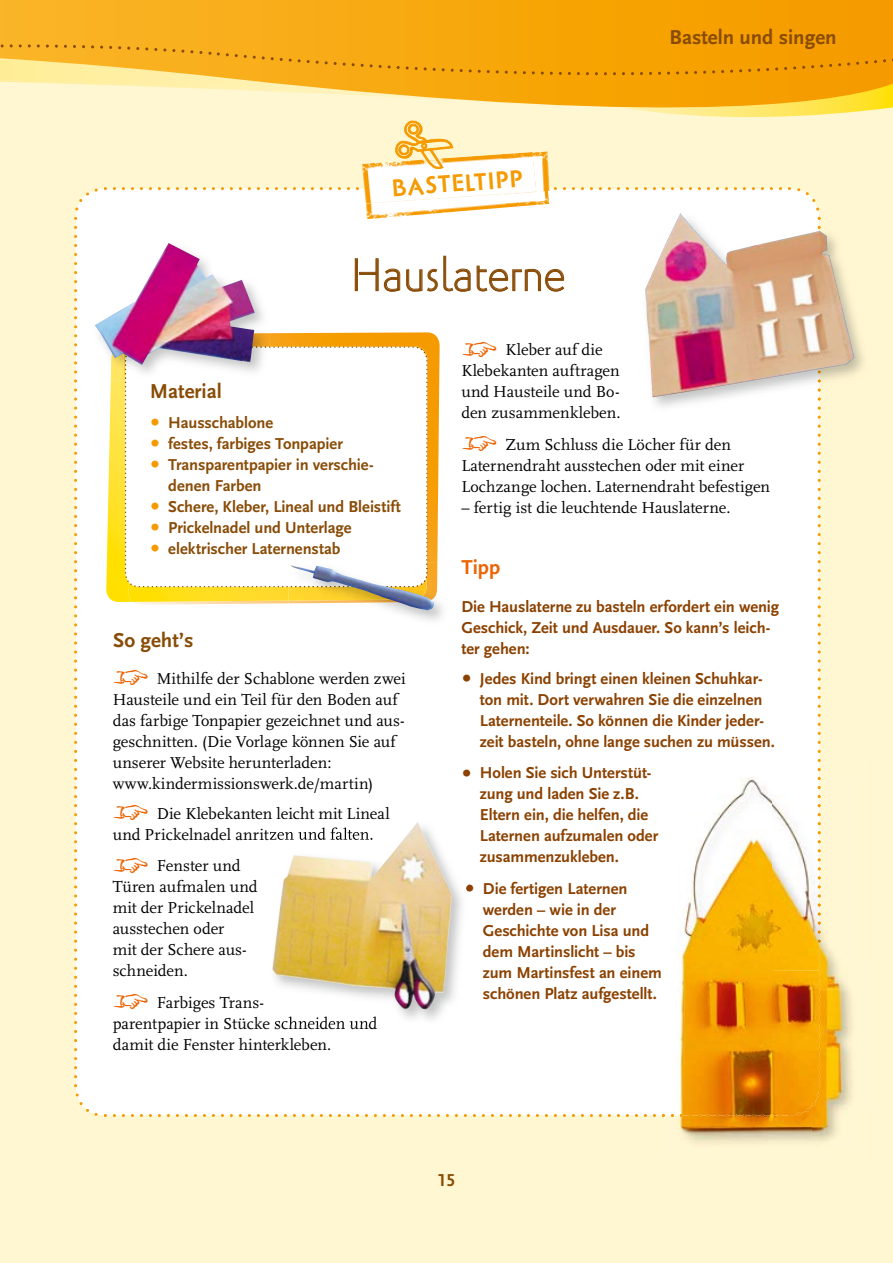
<style>
.page{position:relative;width:893px;height:1263px;background:#fff}
.page>*{position:absolute;margin:0;border:0;box-sizing:border-box;transform-origin:0 0}
.t1{font:300 45px "Naniara";color:#894c07}
.t2{font:700 22.5px "Naniara";color:#f59a00}
.t3{font:700 21px "Scala Sans LF";color:#894c07}
.t4{font:700 21px "Scala Sans LF";color:#ec6303}
.t5{font:700 18px "Scala Sans LF";color:#894c07}
.t6{font:16.5px/21px "Scala LF";color:#000}
.t7{font:700 16.5px/21px "Scala Sans LF";letter-spacing:-.005em;color:#8b4100}
.t8{font:700 16.5px/21px "Scala Sans";letter-spacing:-.005em;color:#894c07}
.s1{font-family:"Scala LF";font-weight:400;font-size:30px;color:#f59a00}
.s2{font-family:"Df Diversities Let Plain";font-size:24px;color:#ec6303}
.s3{font-family:"Scala LF";font-weight:400;font-size:30px}
</style>
<div class="page">
<div style="left:0;top:60px;width:893px;height:1203px;background:#fff7d1"></div>
<svg style="left:0;top:0;width:893px;height:12px;background:#f7a70e"></svg>
<div style="left:74px;top:220px;width:744px;height:897px;background:#fff"></div>
<svg style="left:355px;top:258px;width:45px;height:34px;background:#e8ddd0"></svg>
<svg style="left:406px;top:256px;width:158px;height:36px;background:#ece2d7"></svg>
<img style="left:642px;top:220px;width:221px;height:192px">
<img style="left:645px;top:220px;width:209px;height:177px">
<img style="left:269px;top:819px;width:198px;height:206px">
<img style="left:269px;top:827px;width:3px;height:13px">
<img style="left:269px;top:1016px;width:108px;height:9px">
<img style="left:272px;top:822px;width:180px;height:188px">
<div style="left:662px;top:763px;width:156px;height:50px;background:#fff"></div>
<div style="left:662px;top:813px;width:16px;height:301px;background:#fff"></div>
<svg style="left:113px;top:1114px;width:565px;height:3px"></svg>
<svg style="left:818px;top:226px;width:3px;height:551px"></svg>
<img style="left:821px;top:930px;width:27px;height:59px">
<img style="left:812px;top:989px;width:40px;height:152px">
<img style="left:678px;top:1115px;width:134px;height:29px">
<img style="left:678px;top:777px;width:141px;height:338px">
<img style="left:680px;top:1114px;width:102px;height:3px">
<img style="left:818px;top:777px;width:3px;height:220px">
<img style="left:788px;top:1084px;width:33px;height:33px">
<div style="left:136px;top:379px;width:152px;height:208px;background:#fff"></div>
<img style="left:288px;top:563px;width:161px;height:62px">
<img style="left:288px;top:563px;width:149px;height:40px">
<div style="left:143px;top:332px;width:285px;height:237px;background:#fff"></div>
<img style="left:291px;top:565px;width:143px;height:45px">
<img style="left:93px;top:241px;width:176px;height:138px">
<img style="left:255px;top:333px;width:14px;height:13px">
<img style="left:136px;top:348px;width:130px;height:31px">
<svg style="left:106px;top:365px;width:30px;height:237px;background:#fdec81"></svg>
<img style="left:255px;top:346px;width:11px;height:2px">
<img style="left:95px;top:245px;width:160px;height:120px">
<svg style="left:0;top:12px;width:893px;height:208px"></svg>
<p class="t2" style="left:391px;top:174px;width:133px;rotate:-4deg">BASTELTIPP</p>
<p class="t1" style="left:352px;top:250px;width:215px">Hauslaterne</p>
<p class="t3" style="left:670px;top:26px;width:169px">Basteln und singen</p>
<p class="t3" style="left:150px;top:379px;width:74px">Material</p>
<p class="t8" style="left:150px;top:412px;width:125px"><span class="s1">•</span> Hausschablone</p>
<p class="t8" style="left:150px;top:433px;width:195px"><span class="s1">•</span> festes, farbiges Tonpapier</p>
<p class="t8" style="left:168px;top:454px;width:207px;text-indent:-19px"><span class="s1">•</span> Transparentpapier in verschie&shy;denen Farben</p>
<p class="t8" style="left:150px;top:496px;width:252px"><span class="s1">•</span> Schere, Kleber, Lineal und Bleistift</p>
<p class="t8" style="left:150px;top:517px;width:203px"><span class="s1">•</span> Prickelnadel und Unterlage</p>
<p class="t8" style="left:150px;top:538px;width:192px"><span class="s1">•</span> elektrischer Laternenstab</p>
<p class="t3" style="left:113px;top:629px;width:82px">So geht’s</p>
<p class="t6" style="left:113px;top:668px;width:295px"><span class="s2">8</span> Mithilfe der Schablone werden zwei Hausteile und ein Teil für den Boden auf das farbige Tonpapier gezeichnet und aus&shy;geschnitten. (Die Vorlage können Sie auf unserer Website herunterladen: www.kindermissionswerk.de/martin)</p>
<p class="t6" style="left:113px;top:803px;width:279px"><span class="s2">8</span> Die Klebekanten leicht mit Lineal und Prickelnadel anritzen und falten.</p>
<p class="t6" style="left:113px;top:856px;width:146px"><span class="s2">8</span> Fenster und<br>Türen aufmalen und mit der Prickelnadel ausstechen oder<br>mit der Schere aus&shy;schneiden.</p>
<p class="t6" style="left:113px;top:992px;width:266px"><span class="s2">8</span> Farbiges Trans-<br>parentpapier in Stücke schneiden und damit die Fenster hinterkleben.</p>
<p class="t6" style="left:461px;top:340px;width:161px"><span class="s2">8</span> Kleber auf die<br>Klebekanten auftragen und Hausteile und Bo&shy;den zusammenkleben.</p>
<p class="t6" style="left:461px;top:434px;width:310px"><span class="s2">8</span> Zum Schluss die Löcher für den<br>Laternendraht ausstechen oder mit einer<br>Lochzange lochen. Laternendraht befestigen</p>
<p class="t6" style="left:461px;top:497px;width:271px">– fertig ist die leuchtende Hauslaterne.</p>
<p class="t4" style="left:461px;top:555px;width:41px">Tipp</p>
<p class="t7" style="left:461px;top:596px;width:319px">Die Hauslaterne zu basteln erfordert ein wenig<br>Geschick, Zeit und Ausdauer. So kann’s leich&shy;ter gehen:</p>
<p class="t7" style="left:480px;top:668px;width:296px;text-indent:-19px"><span class="s3">•</span> Jedes Kind bringt einen kleinen Schuhkar&shy;ton mit. Dort verwahren Sie die einzelnen Laternenteile. So können die Kinder jeder&shy;zeit basteln, ohne lange suchen zu müssen.</p>
<p class="t7" style="left:480px;top:763px;width:180px;text-indent:-19px"><span class="s3">•</span> Holen Sie sich Unterstüt&shy;zung und laden Sie z.B.<br>Eltern ein, die helfen, die<br>Laternen aufzumalen oder zusammenzukleben.</p>
<p class="t7" style="left:483px;top:878px;width:180px;text-indent:-19px"><span class="s3">•</span> Die fertigen Laternen werden – wie in der<br>Geschichte von Lisa und dem Martinslicht – bis zum Martinsfest an einem schönen Platz aufgestellt.</p>
<p class="t5" style="left:437px;top:1170px;width:19px">15</p>
</div>
